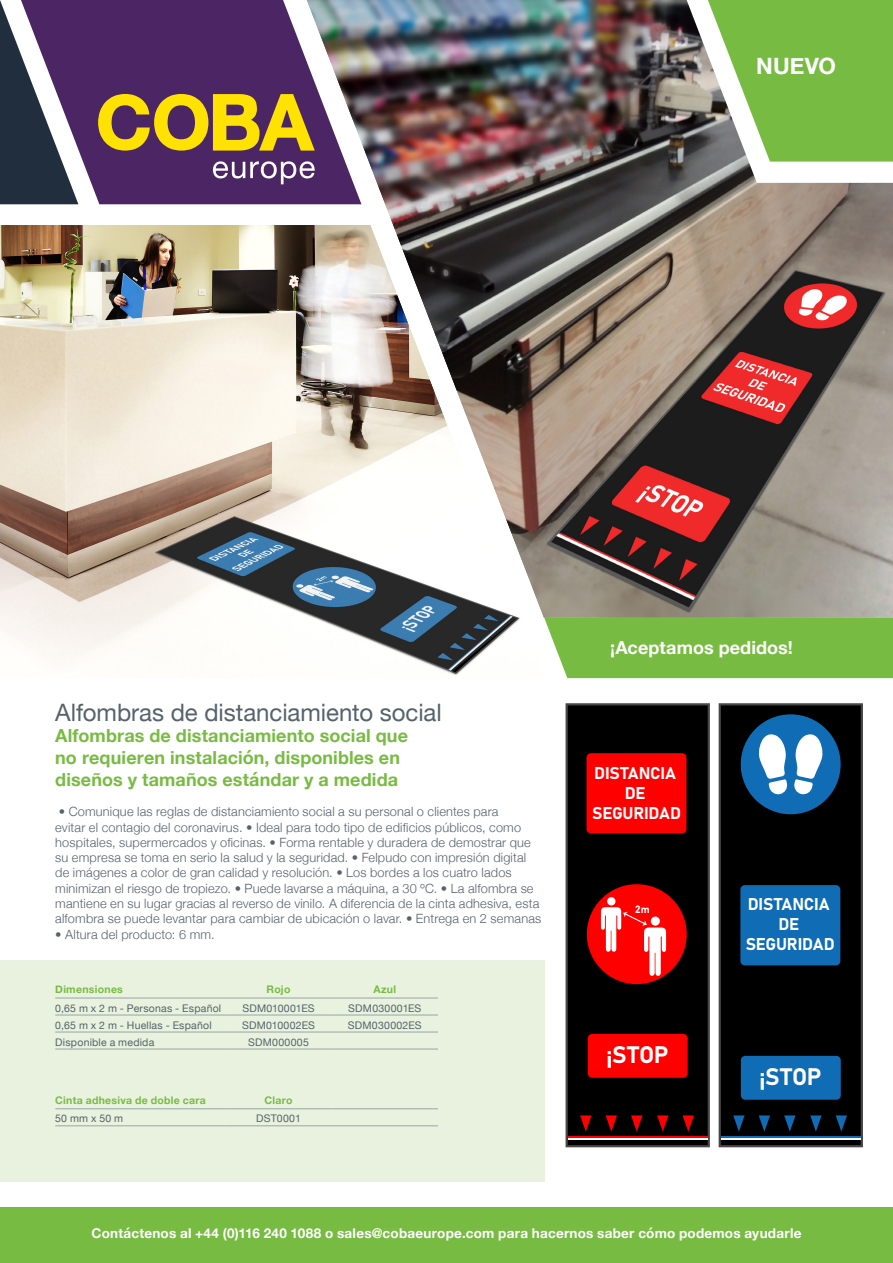
<style>
.page{position:relative;width:893px;height:1263px;background:#fff}
.page>*{position:absolute;margin:0;border:0;box-sizing:border-box;transform-origin:0 0}
.Product_Title_Helvet{font:24px "Helvetica Neue";color:#56626c}
.t1{font:23.55px "Bahnschrift";letter-spacing:.01em;color:#fff}
.Product_-_Name__2018{font:700 22.5px "Helvetica Neue";color:#fff}
.Sub-Titles{font:700 18px/21.6px "Helvetica Neue";letter-spacing:.005em;color:#78bb42}
.Footer_-_text{font:700 18px "Helvetica Neue";letter-spacing:.005em;color:#fff}
.t2{font:16.8px/20.2px "Bahnschrift";letter-spacing:-.015em;color:#fff;text-align:center}
.Footer_-_text-2{font:700 13.5px "Helvetica Neue";letter-spacing:.015em;color:#fff}
.Product_-_Content{font:300 12.75px/15.3px "Helvetica Neue";letter-spacing:.015em;color:#56626c}
.Tables_Content__Left{font:10.5px "Helvetica Neue";letter-spacing:.02em;color:#56626c}
.Tables_Content__Cent{font:10.5px "Helvetica Neue";letter-spacing:.02em;color:#56626c}
.Table_Header_-_Workp{font:700 10.5px "Helvetica Neue";letter-spacing:.025em;color:#78bb42}
.Table_Header_Centre{font:700 10.5px "Helvetica Neue";letter-spacing:.025em;color:#78bb42}
.t3{font:10.5px "Bahnschrift";color:#fff}
</style>
<div class="page">
<img style="left:307px;top:0;width:586px;height:618px">
<img style="left:0;top:225px;width:544px;height:451px">
<svg style="left:0;top:0;width:21px;height:204px;background:#3d4a57"></svg>
<div style="left:544px;top:618px;width:349px;height:60px;background:#78bb42"></div>
<div style="left:0;top:1208px;width:893px;height:55px;background:#78bb42"></div>
<svg style="left:640px;top:0;width:253px;height:193px;background:#85a566"></svg>
<svg style="left:566px;top:703px;width:144px;height:444px;background:#060505"></svg>
<div style="left:588px;top:1034px;width:100px;height:44px;background:#f00;border-radius:4px"></div>
<div style="left:586px;top:753px;width:100px;height:80px;background:#f00;border-radius:4px"></div>
<hr style="left:568px;top:1136px;width:140px;height:3px;background:#fff">
<hr style="left:568px;top:1136px;width:140px;height:1px;background:#f00">
<svg style="left:631px;top:1115px;width:11px;height:16px"></svg>
<svg style="left:606px;top:1115px;width:11px;height:16px"></svg>
<svg style="left:580px;top:1115px;width:11px;height:16px"></svg>
<svg style="left:683px;top:1115px;width:11px;height:16px"></svg>
<svg style="left:657px;top:1115px;width:11px;height:16px"></svg>
<div style="left:587px;top:884px;width:100px;height:100px;background:#f00;border-radius:50%"></div>
<div style="left:607px;top:897px;width:8px;height:8px;background:#fff;border-radius:50%"></div>
<svg style="left:601px;top:907px;width:65px;height:69px"></svg>
<div style="left:651px;top:916px;width:9px;height:10px;background:#fff;border-radius:50%"></div>
<div style="left:719px;top:703px;width:144px;height:444px;background:#000"></div>
<div style="left:741px;top:1056px;width:100px;height:44px;background:#106cb4;border-radius:4px"></div>
<div style="left:740px;top:885px;width:100px;height:80px;background:#106cb4;border-radius:4px"></div>
<hr style="left:721px;top:1136px;width:140px;height:3px;background:#fff">
<hr style="left:721px;top:1136px;width:140px;height:1px;background:#106cb4">
<svg style="left:784px;top:1115px;width:11px;height:16px"></svg>
<svg style="left:759px;top:1115px;width:11px;height:16px"></svg>
<svg style="left:733px;top:1115px;width:12px;height:16px"></svg>
<svg style="left:836px;top:1115px;width:11px;height:16px"></svg>
<svg style="left:810px;top:1115px;width:11px;height:16px"></svg>
<div style="left:741px;top:714px;width:100px;height:100px;background:#106cb4;border-radius:50%"></div>
<svg style="left:758px;top:734px;width:65px;height:61px"></svg>
<div style="left:0;top:960px;width:544px;height:221px;background:#e8f2de"></div>
<hr style="left:55px;top:998px;width:170px;height:1px;background:#9ca3a5">
<hr style="left:225px;top:998px;width:107px;height:1px;background:#9ca3a5">
<hr style="left:332px;top:998px;width:106px;height:1px;background:#9ca3a5">
<hr style="left:55px;top:1015px;width:170px;height:1px;background:#9ca3a5">
<hr style="left:225px;top:1015px;width:107px;height:1px;background:#9ca3a5">
<hr style="left:332px;top:1015px;width:106px;height:1px;background:#9ca3a5">
<hr style="left:55px;top:1032px;width:170px;height:1px;background:#9ca3a5">
<hr style="left:55px;top:1049px;width:170px;height:1px;background:#9ca3a5">
<hr style="left:225px;top:1032px;width:107px;height:1px;background:#9ca3a5">
<hr style="left:332px;top:1032px;width:106px;height:1px;background:#9ca3a5">
<hr style="left:225px;top:1049px;width:107px;height:1px;background:#9ca3a5">
<hr style="left:332px;top:1049px;width:106px;height:1px;background:#9ca3a5">
<hr style="left:55px;top:1108px;width:170px;height:1px;background:#9ca3a5">
<hr style="left:225px;top:1108px;width:107px;height:1px;background:#9ca3a5">
<hr style="left:332px;top:1108px;width:106px;height:1px;background:#9ca3a5">
<hr style="left:55px;top:1125px;width:170px;height:1px;background:#9ca3a5">
<hr style="left:225px;top:1125px;width:107px;height:1px;background:#9ca3a5">
<hr style="left:332px;top:1125px;width:106px;height:1px;background:#9ca3a5">
<svg style="left:21px;top:0;width:340px;height:204px;background:#654b78"></svg>
<svg style="left:98px;top:94px;width:217px;height:57px;background:#ac8b2e"></svg>
<svg style="left:213px;top:161px;width:102px;height:23px"></svg>
<p class="Product_-_Name__2018" style="left:756px;top:48px;width:81px">NUEVO</p>
<p class="Product_Title_Helvet" style="left:55px;top:695px;width:388px">Alfombras de distanciamiento social</p>
<p class="Sub-Titles" style="left:55px;top:726px;width:354px">Alfombras de distanciamiento social que no requieren instalación, disponibles en diseños y tamaños estándar y a medida</p>
<p class="Product_-_Content" style="left:55px;top:803px;width:487px">• Comunique las reglas de distanciamiento social a su personal o clientes para<br>evitar el contagio del coronavirus. • Ideal para todo tipo de edificios públicos, como hospitales, supermercados y oficinas. • Forma rentable y duradera de demostrar que su empresa se toma en serio la salud y la seguridad. • Felpudo con impresión digital de imágenes a color de gran calidad y resolución. • Los bordes a los cuatro lados minimizan el riesgo de tropiezo. • Puede lavarse a máquina, a 30 ºC. • La alfombra se mantiene en su lugar gracias al reverso de vinilo. A diferencia de la cinta adhesiva, esta alfombra se puede levantar para cambiar de ubicación o lavar. • Entrega en 2 semanas</p>
<p class="Product_-_Content" style="left:55px;top:925px;width:161px">• Altura del producto: 6 mm.</p>
<p class="Table_Header_-_Workp" style="left:55px;top:981px;width:69px">Dimensiones</p>
<p class="Table_Header_Centre" style="left:267px;top:981px;width:25px">Rojo</p>
<p class="Table_Header_Centre" style="left:374px;top:981px;width:24px">Azul</p>
<p class="Tables_Content__Left" style="left:55px;top:1000px;width:167px">0,65 m x 2 m - Personas - Español</p>
<p class="Tables_Content__Cent" style="left:242px;top:1000px;width:74px">SDM010001ES</p>
<p class="Tables_Content__Cent" style="left:348px;top:1000px;width:75px">SDM030001ES</p>
<p class="Tables_Content__Left" style="left:55px;top:1017px;width:158px">0,65 m x 2 m - Huellas - Español</p>
<p class="Tables_Content__Cent" style="left:242px;top:1017px;width:74px">SDM010002ES</p>
<p class="Tables_Content__Cent" style="left:348px;top:1017px;width:75px">SDM030002ES</p>
<p class="Tables_Content__Left" style="left:55px;top:1034px;width:101px">Disponible a medida</p>
<p class="Tables_Content__Cent" style="left:248px;top:1034px;width:62px">SDM000005</p>
<p class="Table_Header_-_Workp" style="left:55px;top:1092px;width:152px">Cinta adhesiva de doble cara</p>
<p class="Table_Header_Centre" style="left:264px;top:1092px;width:30px">Claro</p>
<p class="Tables_Content__Left" style="left:55px;top:1111px;width:69px">50 mm x 50 m</p>
<p class="Tables_Content__Cent" style="left:256px;top:1111px;width:46px">DST0001</p>
<p class="Footer_-_text" style="left:610px;top:634px;width:184px">¡Aceptamos pedidos!</p>
<p class="t2" style="left:592px;top:762px;width:91px">DISTANCIA<br>DE<br>SEGURIDAD</p>
<p class="t3" style="left:635px;top:903px;width:16px">2m</p>
<p class="t1" style="left:607px;top:1040px;width:63px">¡STOP</p>
<p class="t2" style="left:746px;top:894px;width:91px">DISTANCIA<br>DE<br>SEGURIDAD</p>
<p class="t1" style="left:760px;top:1062px;width:63px">¡STOP</p>
<p class="Footer_-_text-2" style="left:91px;top:1222px;width:711px">Contáctenos al +44 (0)116 240 1088 o sales@cobaeurope.com para hacernos saber cómo podemos ayudarle</p>
</div>
